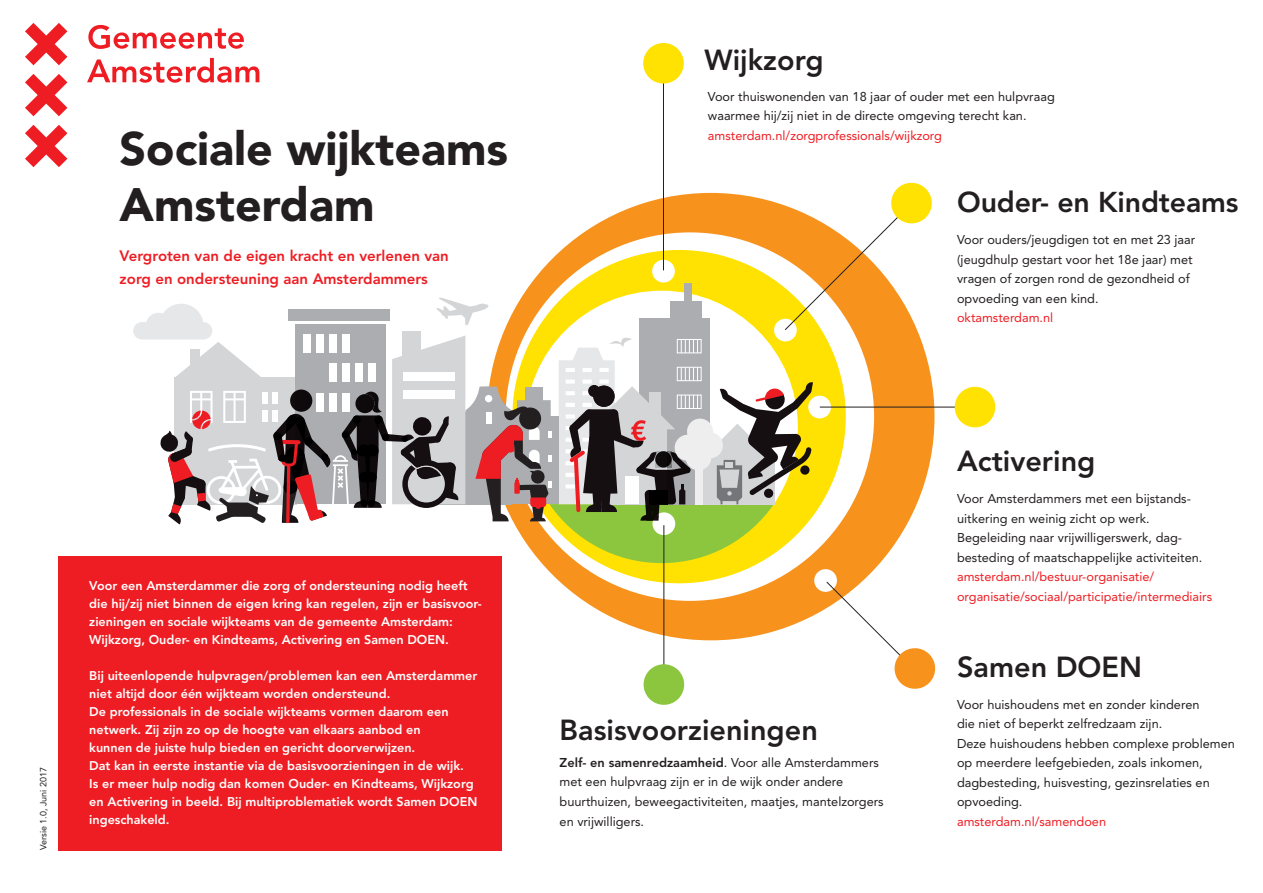
<style>
.page{position:relative;width:1263px;height:893px;background:#fff}
.page>*{position:absolute;margin:0;border:0;box-sizing:border-box;transform-origin:0 0}
.t1{font:900 46.5px "Avenir";color:#231f20}
.t2{font:800 28.8px "Avenir";color:#231f20}
.t3{font:800 28.5px "Avenir";letter-spacing:-.005em;color:#231f20}
.t4{font:800 15px "Avenir";color:#ee1d23}
.t5{font:12.75px/19.5px "Avenir";color:#231f20}
.t6{font:12.75px "Avenir";color:#ee1d23}
.t7{font:800 12.6px/18px "Avenir";color:#fff}
.t8{font:9px "Avenir";color:#231f20}
.s1{font-weight:800}
</style>
<div class="page">
<svg style="left:541px;top:563px;width:339px;height:77px;fill:#f7961d"></svg>
<div style="left:814px;top:569px;width:23px;height:23px;background:#fff;border-radius:50%"></div>
<hr style="left:663px;top:73px;width:1px;height:197px;background:#231f20">
<svg style="left:643px;top:43px;width:41px;height:41px"></svg>
<hr style="left:820px;top:407px;width:150px;height:1px;background:#231f20">
<svg style="left:953px;top:386px;width:43px;height:42px"></svg>
<hr style="left:663px;top:525px;width:1px;height:149px;background:#231f20">
<svg style="left:643px;top:662px;width:42px;height:43px"></svg>
<svg style="left:825px;top:581px;width:111px;height:108px"></svg>
<div style="left:133px;top:322px;width:79px;height:17px;background:#e6e7e9;border-radius:9px"></div>
<div style="left:146px;top:313px;width:25px;height:24px;background:#e6e7e9;border-radius:50%"></div>
<svg style="left:159px;top:182px;width:775px;height:381px"></svg>
<div style="left:58px;top:556px;width:444px;height:294px;background:#ee1d23"></div>
<svg style="left:88px;top:25px;width:156px;height:24px"></svg>
<svg style="left:87px;top:58px;width:172px;height:25px"></svg>
<svg style="left:25px;top:125px;width:42px;height:42px"></svg>
<svg style="left:25px;top:23px;width:42px;height:42px"></svg>
<svg style="left:25px;top:74px;width:42px;height:42px"></svg>
<p class="t1" style="left:120px;top:121px;width:390px">Sociale wijkteams</p>
<p class="t1" style="left:120px;top:177px;width:256px">Amsterdam</p>
<p class="t4" style="left:120px;top:247px;width:331px">Vergroten van de eigen kracht en verlenen van</p>
<p class="t4" style="left:120px;top:269px;width:310px">zorg en ondersteuning aan Amsterdammers</p>
<p class="t8" style="left:38px;top:850px;width:85px;rotate:-90deg">Versie 1.0, Juni 2017</p>
<p class="t7" style="left:89px;top:576px;width:380px">Voor een Amsterdammer die zorg of ondersteuning nodig heeft</p>
<p class="t7" style="left:89px;top:594px;width:394px">die hij/zij niet binnen de eigen kring kan regelen, zijn er basisvoor&shy;zieningen en sociale wijkteams van de gemeente Amsterdam:</p>
<p class="t7" style="left:89px;top:630px;width:361px">Wijkzorg, Ouder- en Kindteams, Activering en Samen DOEN.</p>
<p class="t7" style="left:89px;top:666px;width:390px">Bij uiteenlopende hulpvragen/problemen kan een Amsterdammer niet altijd door één wijkteam worden ondersteund.</p>
<p class="t7" style="left:89px;top:702px;width:361px">De professionals in de sociale wijkteams vormen daarom een</p>
<p class="t7" style="left:89px;top:720px;width:333px">netwerk. Zij zijn zo op de hoogte van elkaars aanbod en kunnen de juiste hulp bieden en gericht doorverwijzen.</p>
<p class="t7" style="left:89px;top:756px;width:376px">Dat kan in eerste instantie via de basisvoorzieningen in de wijk.</p>
<p class="t7" style="left:89px;top:774px;width:386px">Is er meer hulp nodig dan komen Ouder- en Kindteams, Wijkzorg</p>
<p class="t7" style="left:89px;top:792px;width:390px">en Activering in beeld. Bij multiproblematiek wordt Samen DOEN</p>
<p class="t7" style="left:89px;top:810px;width:82px">ingeschakeld.</p>
<p class="t2" style="left:704px;top:43px;width:121px">Wijkzorg</p>
<p class="t5" style="left:708px;top:86px;width:348px">Voor thuiswonenden van 18 jaar of ouder met een hulpvraag</p>
<p class="t5" style="left:708px;top:106px;width:320px">waarmee hij/zij niet in de directe omgeving terecht kan.</p>
<p class="t6" style="left:708px;top:128px;width:236px">amsterdam.nl/zorgprofessionals/wijkzorg</p>
<p class="t3" style="left:957px;top:185px;width:283px">Ouder- en Kindteams</p>
<p class="t5" style="left:957px;top:230px;width:240px">Voor ouders/jeugdigen tot en met 23 jaar</p>
<p class="t5" style="left:957px;top:250px;width:237px">(jeugdhulp gestart voor het 18e jaar) met</p>
<p class="t5" style="left:957px;top:269px;width:234px">vragen of zorgen rond de gezondheid of</p>
<p class="t5" style="left:957px;top:289px;width:143px">opvoeding van een kind.</p>
<p class="t6" style="left:957px;top:310px;width:98px">oktamsterdam.nl</p>
<p class="t2" style="left:957px;top:444px;width:140px">Activering</p>
<p class="t5" style="left:957px;top:489px;width:235px">Voor Amsterdammers met een bijstands-</p>
<p class="t5" style="left:957px;top:508px;width:194px">uitkering en weinig zicht op werk.</p>
<p class="t5" style="left:957px;top:528px;width:227px">Begeleiding naar vrijwilligerswerk, dag-</p>
<p class="t5" style="left:957px;top:548px;width:247px">besteding of maatschappelijke activiteiten.</p>
<p class="t6" style="left:957px;top:569px;width:199px">amsterdam.nl/bestuur-organisatie/</p>
<p class="t6" style="left:957px;top:589px;width:257px">organisatie/sociaal/participatie/intermediairs</p>
<p class="t2" style="left:560px;top:713px;width:260px">Basisvoorzieningen</p>
<p class="t5" style="left:560px;top:753px;width:321px"><span class="s1">Zelf- en samenredzaamheid</span>. Voor alle Amsterdammers met een hulpvraag zijn er in de wijk onder andere</p>
<p class="t5" style="left:560px;top:792px;width:326px">buurthuizen, beweegactiviteiten, maatjes, mantelzorgers en vrijwilligers.</p>
<p class="t2" style="left:957px;top:650px;width:187px">Samen DOEN</p>
<p class="t5" style="left:957px;top:694px;width:244px">Voor huishoudens met en zonder kinderen</p>
<p class="t5" style="left:957px;top:714px;width:207px">die niet of beperkt zelfredzaam zijn.</p>
<p class="t5" style="left:957px;top:734px;width:279px">Deze huishoudens hebben complexe problemen</p>
<p class="t5" style="left:957px;top:753px;width:247px">op meerdere leefgebieden, zoals inkomen,</p>
<p class="t5" style="left:957px;top:773px;width:254px">dagbesteding, huisvesting, gezinsrelaties en</p>
<p class="t5" style="left:957px;top:792px;width:67px">opvoeding.</p>
<p class="t6" style="left:957px;top:814px;width:151px">amsterdam.nl/samendoen</p>
</div>
